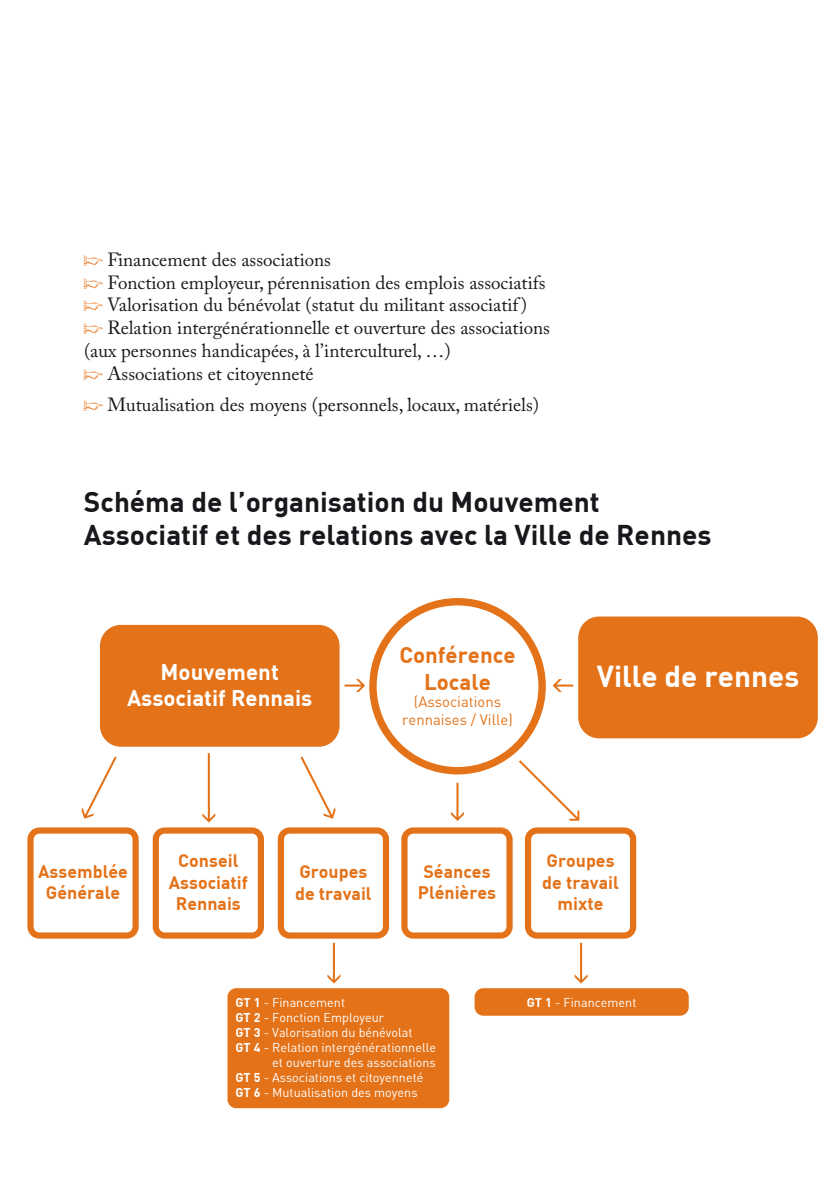
<style>
.page{position:relative;width:840px;height:1191px;background:#fff}
.page>*{position:absolute;margin:0;border:0;box-sizing:border-box;transform-origin:0 0}
.t1{font:700 29.6px "DIN";color:#fff}
.t2{font:700 28px/33.6px "DIN";color:#1a171c}
.t3{font:700 22.2px/26.6px "DIN";color:#fff;text-align:center}
.t4{font:700 22.2px/26.6px "DIN";color:#e47218;text-align:center}
.t5{font:19px/22.8px "Adobe Caslon Pro";color:#1a171c}
.t6{font:700 17.8px/21.4px "DIN";color:#e47218;text-align:center}
.t7{font:14.8px/17.8px "DIN";color:#e47218;text-align:center}
.t8{font:12.6px "DIN";color:#fff}
.s1{color:#ed751a}
.s2{font-weight:700}
</style>
<div class="page">
<svg style="left:202px;top:753px;width:13px;height:69px"></svg>
<svg style="left:300px;top:756px;width:35px;height:62px"></svg>
<svg style="left:81px;top:756px;width:36px;height:62px"></svg>
<svg style="left:574px;top:942px;width:13px;height:41px"></svg>
<svg style="left:327px;top:942px;width:13px;height:41px"></svg>
<div style="left:100px;top:625px;width:239px;height:121px;background:#e47218;border-radius:21px"></div>
<svg style="left:344px;top:598px;width:235px;height:223px"></svg>
<div style="left:578px;top:616px;width:239px;height:122px;background:#e47218;border-radius:21px"></div>
<div style="left:27px;top:827px;width:112px;height:111px;border:6px solid #e47218;border-radius:9px"></div>
<div style="left:153px;top:827px;width:111px;height:111px;border:6px solid #e47218;border-radius:9px"></div>
<div style="left:277px;top:827px;width:112px;height:111px;border:6px solid #e47218;border-radius:9px"></div>
<div style="left:401px;top:827px;width:111px;height:111px;border:6px solid #e47218;border-radius:9px"></div>
<div style="left:524px;top:827px;width:112px;height:111px;border:6px solid #e47218;border-radius:9px"></div>
<div style="left:227px;top:988px;width:222px;height:120px;background:#e47218;border-radius:9px"></div>
<div style="left:474px;top:988px;width:214px;height:27px;background:#e47218;border-radius:9px"></div>
<p class="t5" style="left:84px;top:248px;width:467px"><span class="s1">p</span> Financement des associations<br><span class="s1">p</span> Fonction employeur, pérennisation des emplois associatifs <span class="s1">p</span> Valorisation du bénévolat (statut du militant associatif ) <span class="s1">p</span> Relation intergénérationnelle et ouverture des associations (aux personnes handicapées, à l’interculturel, …)<br><span class="s1">p</span> Associations et citoyenneté</p>
<p class="t5" style="left:84px;top:393px;width:456px"><span class="s1">p</span> Mutualisation des moyens (personnels, locaux, matériels)</p>
<h2 class="t2" style="left:84px;top:484px;width:628px">Schéma de l’organisation du Mouvement<br>Associatif et des relations avec la Ville de Rennes</h2>
<p class="t3" style="left:127px;top:657px;width:187px">Mouvement<br>Associatif Rennais</p>
<p class="t4" style="left:399px;top:640px;width:118px">Conférence<br>Locale</p>
<p class="t7" style="left:402px;top:693px;width:112px">(Associations rennaises / Ville)</p>
<h1 class="t1" style="left:596px;top:657px;width:204px">Ville de rennes</h1>
<p class="t6" style="left:38px;top:860px;width:91px">Assemblée<br>Générale</p>
<p class="t6" style="left:169px;top:849px;width:80px">Conseil<br>Associatif<br>Rennais</p>
<p class="t6" style="left:295px;top:860px;width:78px;text-align:left">Groupes de travail</p>
<p class="t6" style="left:417px;top:860px;width:80px">Séances<br>Plénières</p>
<p class="t6" style="left:542px;top:849px;width:78px">Groupes de travail mixte</p>
<p class="t8" style="left:235px;top:994px;width:111px"><span class="s2">GT 1</span> - Financement</p>
<p class="t8" style="left:235px;top:1009px;width:150px"><span class="s2">GT 2</span> - Fonction Employeur</p>
<p class="t8" style="left:235px;top:1024px;width:179px"><span class="s2">GT 3</span> - Valorisation du bénévolat</p>
<p class="t8" style="left:235px;top:1039px;width:202px"><span class="s2">GT 4</span> - Relation intergénérationnelle</p>
<p class="t8" style="left:272px;top:1054px;width:165px">et ouverture des associations</p>
<p class="t8" style="left:235px;top:1069px;width:189px"><span class="s2">GT 5</span> - Associations et citoyenneté</p>
<p class="t8" style="left:235px;top:1085px;width:183px"><span class="s2">GT 6</span> - Mutualisation des moyens</p>
<p class="t8" style="left:526px;top:994px;width:111px"><span class="s2">GT 1</span> - Financement</p>
</div>
